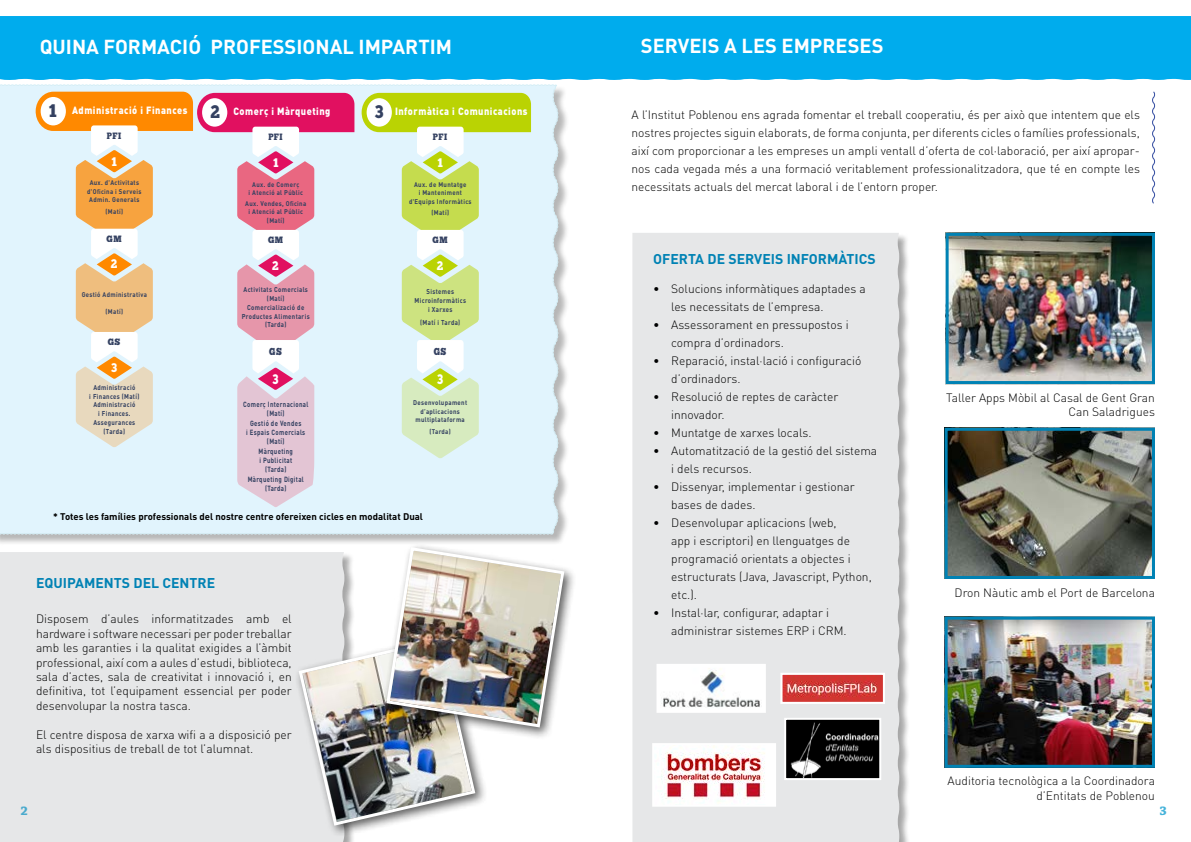
<style>
.page{position:relative;width:1191px;height:842px;background:#fff}
.page>*{position:absolute;margin:0;border:0;box-sizing:border-box;transform-origin:0 0}
.t1{font:700 20px "DIN Pro";color:#fff}
.t2{font:700 14px "DIN Pro";color:#0082b4}
.t3{font:13.8px "Chunk Five";color:#fff;scale:.81 1}
.t4{font:700 13.2px "Chaparral Pro";color:#4aaacd}
.t5{font:700 13.2px "Chaparral Pro";color:#46b3da}
.t6{font:12.6px "Chunk Five";color:#fff;scale:.89 1}
.t7{font:12.4px "Chunk Five";color:#fff;scale:.89 1}
.t8{font:300 12px/18px "DIN Pro";color:#000}
.t9{font:900 10.4px "DIN Pro";letter-spacing:.055em;color:#fff;scale:.89 1}
.t10{font:10.1px "Chunk Five";color:#344161;scale:.81 1}
.t11{font:700 9.6px "DIN Pro";color:#000}
.t12{font:9.2px "Chunk Five";letter-spacing:.055em;color:#344161;scale:.89 1}
.t13{font:700 7.5px/9.3px "DIN Pro";letter-spacing:.055em;color:#344161;text-align:center;scale:.81 1}
.t14{font:700 7px/8.8px "DIN Pro";letter-spacing:.055em;color:#344161;text-align:center;scale:.85 1}
.t15{font:700 6.8px/8.5px "DIN Pro";letter-spacing:.055em;color:#344161;text-align:center;scale:.89 1}
.s1{font-family:"Chunk Five";font-weight:400;font-size:18.2px;color:#344161}
</style>
<div class="page">
<div style="left:0;top:85px;width:569px;height:460px;background:#000;opacity:.29"></div>
<div style="left:0;top:84px;width:558px;height:451px;background:#e1f4fd"></div>
<svg style="left:35px;top:92px;width:319px;height:415px;background:#e6d3d2"></svg>
<svg style="left:361px;top:93px;width:170px;height:365px;background:#daedc7"></svg>
<div style="left:0;top:16px;width:1191px;height:64px;background:#00aced"></div>
<div style="left:0;top:552px;width:344px;height:290px;background:#e6e7e8"></div>
<div style="left:294px;top:634px;width:194px;height:204px;background:#000;opacity:.65"></div>
<div style="left:381px;top:542px;width:195px;height:198px;background:#000;opacity:.65"></div>
<img style="left:297px;top:545px;width:269px;height:282px">
<div style="left:633px;top:233px;width:278px;height:609px;background:#000;opacity:.35"></div>
<div style="left:632px;top:233px;width:267px;height:609px;background:#e6e7e8"></div>
<svg style="left:654px;top:662px;width:114px;height:53px"></svg>
<img style="left:655px;top:746px;width:118px;height:58px">
<img style="left:787px;top:721px;width:91px;height:56px">
<div style="left:784px;top:718px;width:97px;height:62px;border:2px solid #fff"></div>
<img style="left:783px;top:676px;width:99px;height:25px">
<div style="left:780px;top:673px;width:105px;height:31px;border:2px solid #fff"></div>
<img style="left:949px;top:237px;width:202px;height:143px">
<div style="left:945px;top:233px;width:210px;height:151px;border:3px solid #0082b4"></div>
<img style="left:948px;top:432px;width:203px;height:143px">
<div style="left:944px;top:428px;width:211px;height:151px;border:3px solid #0082b4"></div>
<img style="left:948px;top:621px;width:203px;height:143px">
<div style="left:944px;top:617px;width:211px;height:151px;border:3px solid #0082b4"></div>
<svg style="left:1152px;top:91px;width:4px;height:113px"></svg>
<h1 class="t1" style="left:40px;top:33px;width:414px">QUINA FORMACIÓ PROFESSIONAL IMPARTIM</h1>
<h1 class="t1" style="left:641px;top:32px;width:244px">SERVEIS A LES EMPRESES</h1>
<p class="t9" style="left:49px;top:103px;width:157px"><span class="s1">1</span> Administració i Finances</p>
<p class="t9" style="left:210px;top:104px;width:136px"><span class="s1">2</span> Comerç i Màrqueting</p>
<p class="t9" style="left:375px;top:104px;width:173px"><span class="s1">3</span> Informàtica i Comunicacions</p>
<p class="t12" style="left:107px;top:131px;width:18px">PFI</p>
<p class="t12" style="left:268px;top:133px;width:18px">PFI</p>
<p class="t12" style="left:433px;top:133px;width:18px">PFI</p>
<p class="t7" style="left:112px;top:155px;width:8px">1</p>
<p class="t7" style="left:273px;top:157px;width:8px">1</p>
<p class="t7" style="left:437px;top:157px;width:8px">1</p>
<p class="t15" style="left:87px;top:178px;width:62px">Aux. d'Activitats d'Oficina i Serveis<br>Admin. Generals</p>
<p class="t15" style="left:106px;top:207px;width:21px">(Matí)</p>
<p class="t15" style="left:248px;top:180px;width:63px">Aux. de Comerç<br>i Atenció al Públic</p>
<p class="t15" style="left:245px;top:199px;width:70px;line-height:8.8px">Aux. Vendes, Oficina i Atenció al Públic (Matí)</p>
<p class="t15" style="left:409px;top:180px;width:72px">Aux. de Muntatge<br>i Manteniment d'Equips Informàtics</p>
<p class="t15" style="left:431px;top:208px;width:21px">(Matí)</p>
<p class="t12" style="left:107px;top:235px;width:18px">GM</p>
<p class="t12" style="left:268px;top:236px;width:18px">GM</p>
<p class="t12" style="left:432px;top:236px;width:18px">GM</p>
<p class="t6" style="left:111px;top:258px;width:9px">2</p>
<p class="t6" style="left:272px;top:259px;width:9px">2</p>
<p class="t6" style="left:437px;top:259px;width:9px">2</p>
<p class="t15" style="left:82px;top:290px;width:75px">Gestió Administrativa</p>
<p class="t15" style="left:106px;top:307px;width:21px">(Matí)</p>
<p class="t14" style="left:242px;top:285px;width:81px">Activitats Comercials (Matí)<br>Comercializació de<br>Productes Alimentaris (Tarda)</p>
<p class="t14" style="left:414px;top:287px;width:62px">Sistemes<br>Microinformàtics i Xarxes</p>
<p class="t14" style="left:420px;top:318px;width:49px">(Matí i Tarda)</p>
<p class="t12" style="left:108px;top:338px;width:16px">GS</p>
<p class="t10" style="left:269px;top:347px;width:17px">GS</p>
<p class="t10" style="left:434px;top:347px;width:17px">GS</p>
<p class="t6" style="left:111px;top:361px;width:8px">3</p>
<p class="t14" style="left:89px;top:383px;width:60px">Administració<br>i Finances (Matí)<br>Administració<br>i Finances.<br>Assegurances (Tarda)</p>
<p class="t3" style="left:273px;top:372px;width:9px">3</p>
<p class="t13" style="left:243px;top:399px;width:82px">Comerç Internacional (Matí)<br>Gestió de Vendes<br>i Espais Comercials (Matí)<br>Màrqueting<br>i Publicitat<br>(Tarda)<br>Màrqueting Digital (Tarda)</p>
<p class="t3" style="left:437px;top:372px;width:9px">3</p>
<p class="t15" style="left:413px;top:398px;width:62px">Desenvolupament d’aplicacions multiplataforma</p>
<p class="t15" style="left:429px;top:427px;width:26px">(Tarda)</p>
<p class="t11" style="left:53px;top:510px;width:371px">* Totes les famílies professionals del nostre centre ofereixen cicles en modalitat Dual</p>
<p class="t2" style="left:36px;top:573px;width:181px">EQUIPAMENTS DEL CENTRE</p>
<p class="t8" style="left:36px;top:611px;width:257px;line-height:14.4px;text-align:justify">Disposem d’aules informatitzades amb el hardware i software necessari per poder treballar amb les garanties i la qualitat exigides a l’àmbit professional, així com a aules d’estudi, biblioteca, sala d’actes, sala de creativitat i innovació i, en definitiva, tot l’equipament essencial per poder desenvolupar la nostra tasca.</p>
<p class="t8" style="left:36px;top:726px;width:257px;line-height:14.4px">El centre disposa de xarxa wifi a a disposició per als dispositius de treball de tot l’alumnat.</p>
<p class="t8" style="left:631px;top:105px;width:510px;text-align:justify">A l’Institut Poblenou ens agrada fomentar el treball cooperatiu, és per això que intentem que els nostres projectes siguin elaborats, de forma conjunta, per diferents cicles o famílies professionals, així com proporcionar a les empreses un ampli ventall d’oferta de col·laboració, per així apropar&shy;nos cada vegada més a una formació veritablement professionalitzadora, que té en compte les necessitats actuals del mercat laboral i de l’entorn proper.</p>
<p class="t2" style="left:653px;top:249px;width:224px">OFERTA DE SERVEIS INFORMÀTICS</p>
<p class="t8" style="left:671px;top:279px;width:196px;text-indent:-18px">• Solucions informàtiques adaptades a les necessitats de l’empresa.</p>
<p class="t8" style="left:671px;top:315px;width:179px;text-indent:-18px">• Assessorament en pressupostos i compra d’ordinadors.</p>
<p class="t8" style="left:671px;top:351px;width:192px;text-indent:-18px">• Reparació, instal·lació i configuració d’ordinadors.</p>
<p class="t8" style="left:671px;top:387px;width:169px;text-indent:-18px">• Resolució de reptes de caràcter innovador.</p>
<p class="t8" style="left:653px;top:423px;width:160px">• Muntatge de xarxes locals.</p>
<p class="t8" style="left:671px;top:441px;width:207px;text-indent:-18px">• Automatització de la gestió del sistema i dels recursos.</p>
<p class="t8" style="left:671px;top:477px;width:185px;text-indent:-18px">• Dissenyar, implementar i gestionar bases de dades.</p>
<p class="t8" style="left:671px;top:513px;width:202px;text-indent:-18px">• Desenvolupar aplicacions (web,<br>app i escriptori) en llenguatges de programació orientats a objectes i estructurats (Java, Javascript, Python, etc.).</p>
<p class="t8" style="left:671px;top:603px;width:177px;text-indent:-18px">• Instal·lar, configurar, adaptar i administrar sistemes ERP i CRM.</p>
<p class="t8" style="left:946px;top:390px;width:210px;line-height:14.4px;text-align:right">Taller Apps Mòbil al Casal de Gent Gran<br>Can Saladrigues</p>
<p class="t8" style="left:954px;top:583px;width:202px">Dron Nàutic amb el Port de Barcelona</p>
<p class="t8" style="left:947px;top:773px;width:209px;line-height:14.4px;text-align:right">Auditoria tecnològica a la Coordinadora d’Entitats de Poblenou</p>
<p class="t4" style="left:21px;top:803px;width:9px">2</p>
<p class="t5" style="left:1159px;top:803px;width:9px">3</p>
</div>
